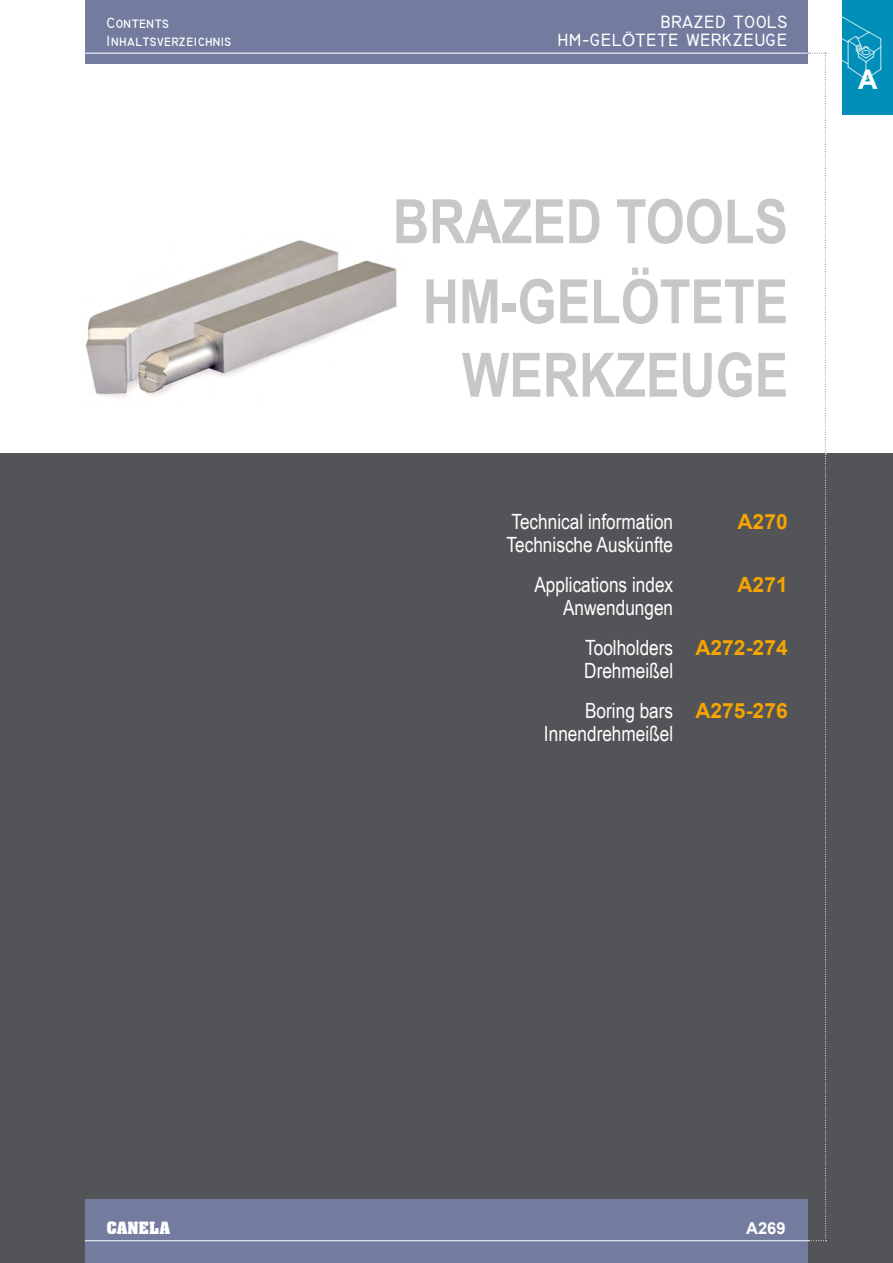
<style>
.page{position:relative;width:893px;height:1263px;background:#fff}
.page>*{position:absolute;margin:0;border:0;box-sizing:border-box;transform-origin:0 0}
.t1{font:700 61.2px/73.5px "Arial Narrow";color:#c6c7c8;text-align:right}
.t2{font:700 27px "Arial";color:#fff}
.t3{font:21px "Arial Narrow";color:#fff}
.t4{font:700 21px "Arial";color:#f6a400}
.t5{font:700 18px "Technic";color:#fff}
.t6{font:700 16.5px "Aachen BT";color:#fff}
.t7{font:700 16.5px "Arial";color:#fff}
.t8{font:700 15px "Technic";color:#fff}
.s1{font-family:"Arial";font-weight:400;font-size:16.8px}
</style>
<div class="page">
<div style="left:0;top:454px;width:893px;height:809px;background:#525457"></div>
<img style="left:85px;top:240px;width:312px;height:157px">
<div style="left:85px;top:0;width:723px;height:64px;background:#737c9f"></div>
<hr style="left:85px;top:53px;width:723px;height:1px;background:#fff">
<div style="left:85px;top:1199px;width:723px;height:64px;background:#737c9f"></div>
<hr style="left:85px;top:1240px;width:723px;height:1px;background:#fff">
<svg style="left:808px;top:53px;width:19px;height:1188px"></svg>
<div style="left:842px;top:0;width:51px;height:115px;background:#008fb9"></div>
<svg style="left:842px;top:16px;width:40px;height:64px"></svg>
<p class="t8" style="left:107px;top:15px;width:64px">Contents</p>
<p class="t5" style="left:661px;top:12px;width:129px">BRAZED TOOLS</p>
<p class="t8" style="left:107px;top:33px;width:127px">Inhaltsverzeichnis</p>
<p class="t5" style="left:558px;top:30px;width:231px">HM-GEL<span class="s1">Ö</span>TETE WERKZEUGE</p>
<h1 class="t1" style="left:393px;top:182px;width:397px">BRAZED TOOLS</h1>
<h1 class="t1" style="left:423px;top:262px;width:367px">HM-GELÖTETE<br>WERKZEUGE</h1>
<p class="t3" style="left:511px;top:506px;width:163px">Technical information</p>
<p class="t3" style="left:507px;top:529px;width:168px">Technische Auskünfte</p>
<p class="t3" style="left:534px;top:569px;width:140px">Applications index</p>
<p class="t3" style="left:563px;top:592px;width:112px">Anwendungen</p>
<p class="t3" style="left:585px;top:632px;width:90px">Toolholders</p>
<p class="t3" style="left:584px;top:655px;width:90px">Drehmeißel</p>
<p class="t3" style="left:585px;top:695px;width:90px">Boring bars</p>
<p class="t3" style="left:544px;top:718px;width:131px">Innendrehmeißel</p>
<p class="t4" style="left:737px;top:507px;width:52px">A270</p>
<p class="t4" style="left:737px;top:570px;width:52px">A271</p>
<p class="t4" style="left:695px;top:633px;width:94px">A272-274</p>
<p class="t4" style="left:695px;top:696px;width:94px">A275-276</p>
<p class="t2" style="left:858px;top:62px;width:21px">A</p>
<p class="t6" style="left:107px;top:1217px;width:65px">CANELA</p>
<p class="t7" style="left:746px;top:1217px;width:41px">A269</p>
</div>
